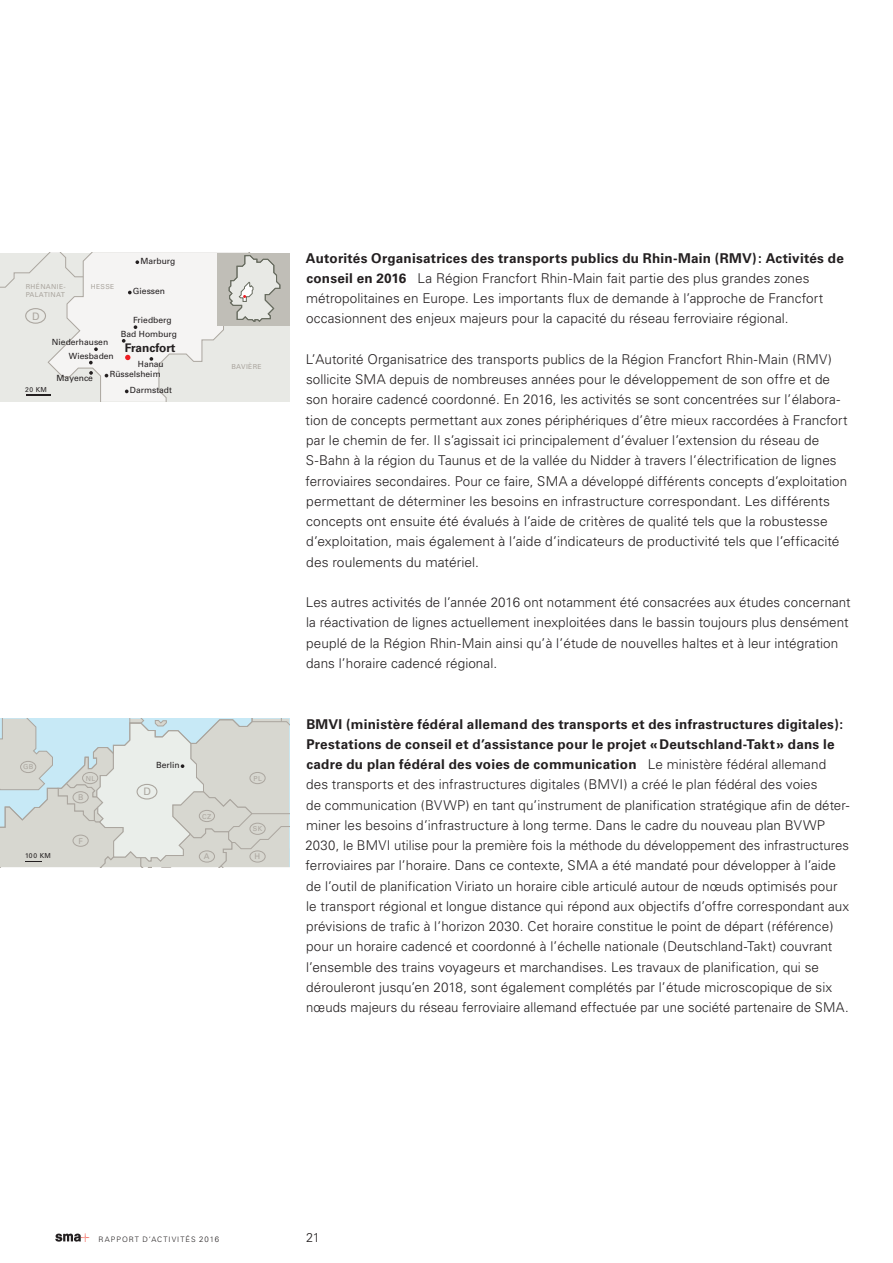
<style>
.page{position:relative;width:893px;height:1263px;background:#fff}
.page>*{position:absolute;margin:0;border:0;box-sizing:border-box;transform-origin:0 0}
.Lauftext_mit_Unterti{font:300 13.5px/20.2px "Univers";letter-spacing:.005em;color:#231f20}
.Lauftext_light_9_13{font:300 13.5px/20.2px "Univers";letter-spacing:.005em;color:#231f20}
.t1{font:300 12.75px "Univers";color:#231f20}
.t2{font:700 11.85px "Univers";letter-spacing:-.01em;color:#231f20}
.t3{font:10.35px "Univers";color:#aba69f}
.t4{font:8.55px "Univers";color:#231f20}
.t5{font:7.95px "Univers";color:#aba69f}
.t6{font:300 7.5px "Univers";letter-spacing:.135em;color:#231f20}
.t7{font:6.75px/8.1px "Univers";letter-spacing:.05em;color:#aba69f}
.t8{font:6.75px "Univers";letter-spacing:.05em;color:#231f20}
.s1{font-weight:700}
.s2{font-size:7.8px}
</style>
<div class="page">
<svg style="left:55px;top:1233px;width:34px;height:9px"></svg>
<svg style="left:0;top:253px;width:289px;height:148px"></svg>
<svg style="left:0;top:719px;width:289px;height:148px;background:#d6dcd8"></svg>
<p class="t7" style="left:26px;top:283px;width:42px">RHÉNANIE-<br>PALATINAT</p>
<p class="t7" style="left:91px;top:283px;width:25px">HESSE</p>
<p class="t4" style="left:141px;top:256px;width:36px">Marburg</p>
<p class="t4" style="left:133px;top:286px;width:34px">Giessen</p>
<p class="t3" style="left:32px;top:310px;width:9px">D</p>
<p class="t4" style="left:52px;top:337px;width:58px">Niederhausen</p>
<p class="t4" style="left:69px;top:351px;width:46px">Wiesbaden</p>
<p class="t4" style="left:133px;top:315px;width:40px">Friedberg</p>
<p class="t2" style="left:125px;top:341px;width:52px">Francfort</p>
<p class="t4" style="left:121px;top:329px;width:58px">Bad Homburg</p>
<p class="t4" style="left:138px;top:359px;width:27px">Hanau</p>
<p class="t4" style="left:57px;top:373px;width:38px">Mayence</p>
<p class="t4" style="left:110px;top:369px;width:53px">Rüsselsheim</p>
<p class="t8" style="left:25px;top:386px;width:23px">20 KM</p>
<p class="t4" style="left:130px;top:385px;width:44px">Darmstadt</p>
<p class="t7" style="left:231px;top:363px;width:32px">BAVIÈRE</p>
<p class="t7" style="left:23px;top:763px;width:12px">GB</p>
<p class="t8" style="left:25px;top:852px;width:27px">100 KM</p>
<p class="t7" style="left:86px;top:774px;width:11px">NL</p>
<p class="t5" style="left:78px;top:793px;width:7px">B</p>
<p class="t5" style="left:79px;top:836px;width:6px">F</p>
<p class="t4" style="left:156px;top:760px;width:25px">Berlin</p>
<p class="t3" style="left:143px;top:785px;width:9px">D</p>
<p class="t7" style="left:202px;top:812px;width:11px">CZ</p>
<p class="t7" style="left:254px;top:774px;width:10px">PL</p>
<p class="t7" style="left:253px;top:825px;width:11px">SK</p>
<p class="t5" style="left:204px;top:852px;width:7px">A</p>
<p class="t5" style="left:255px;top:852px;width:7px">H</p>
<p class="Lauftext_mit_Unterti" style="left:306px;top:248px;width:539px"><span class="s1">Autorités Organisatrices des transports publics du Rhin-Main (RMV): Activités de conseil en 2016</span> La Région Francfort Rhin-Main fait partie des plus grandes zones métropolitaines en Europe. Les importants flux de demande à l’approche de Francfort occasionnent des enjeux majeurs pour la capacité du réseau ferroviaire régional.</p>
<p class="Lauftext_light_9_13" style="left:306px;top:349px;width:544px">L’Autorité Organisatrice des transports publics de la Région Francfort Rhin-Main (RMV) sollicite SMA depuis de nombreuses années pour le développement de son offre et de son horaire cadencé coordonné. En 2016, les activités se sont concentrées sur l’élabora&shy;tion de concepts permettant aux zones périphériques d’être mieux raccordées à Francfort par le chemin de fer. Il s’agissait ici principalement d’évaluer l’extension du réseau de S-Bahn à la région du Taunus et de la vallée du Nidder à travers l’électrification de lignes ferroviaires secondaires. Pour ce faire, SMA a développé différents concepts d’exploitation permettant de déterminer les besoins en infrastructure correspondant. Les différents concepts ont ensuite été évalués à l’aide de critères de qualité tels que la robustesse d’exploitation, mais également à l’aide d’indicateurs de productivité tels que l’efficacité des roulements du matériel.</p>
<p class="Lauftext_light_9_13" style="left:306px;top:592px;width:546px">Les autres activités de l’année 2016 ont notamment été consacrées aux études concernant la réactivation de lignes actuellement inexploitées dans le bassin toujours plus densément peuplé de la Région Rhin-Main ainsi qu’à l’étude de nouvelles haltes et à leur intégration dans l’horaire cadencé régional.</p>
<p class="Lauftext_mit_Unterti" style="left:305px;top:714px;width:545px"><span class="s1">BMVI (ministère fédéral allemand des transports et des infrastructures digitales):<br>Prestations de conseil et d’assistance pour le projet «Deutschland-Takt» dans le cadre du plan fédéral des voies de communication</span> Le ministère fédéral allemand des transports et des infrastructures digitales (BMVI) a créé le plan fédéral des voies<br>de communication (BVWP) en tant qu’instrument de planification stratégique afin de déter&shy;miner les besoins d’infrastructure à long terme. Dans le cadre du nouveau plan BVWP 2030, le BMVI utilise pour la première fois la méthode du développement des infrastructures ferroviaires par l’horaire. Dans ce contexte, SMA a été mandaté pour développer à l’aide de l’outil de planification Viriato un horaire cible articulé autour de nœuds optimisés pour le transport régional et longue distance qui répond aux objectifs d’offre correspondant aux prévisions de trafic à l’horizon 2030. Cet horaire constitue le point de départ (référence) pour un horaire cadencé et coordonné à l’échelle nationale (Deutschland-Takt) couvrant l’ensemble des trains voyageurs et marchandises. Les travaux de planification, qui se dérouleront jusqu’en 2018, sont également complétés par l’étude microscopique de six nœuds majeurs du réseau ferroviaire allemand effectuée par une société partenaire de SMA.</p>
<p class="t6" style="left:99px;top:1234px;width:122px">RAPPORT D’ACTIVITÉS <span class="s2">2016</span></p>
<p class="t1" style="left:306px;top:1229px;width:15px">21</p>
</div>
